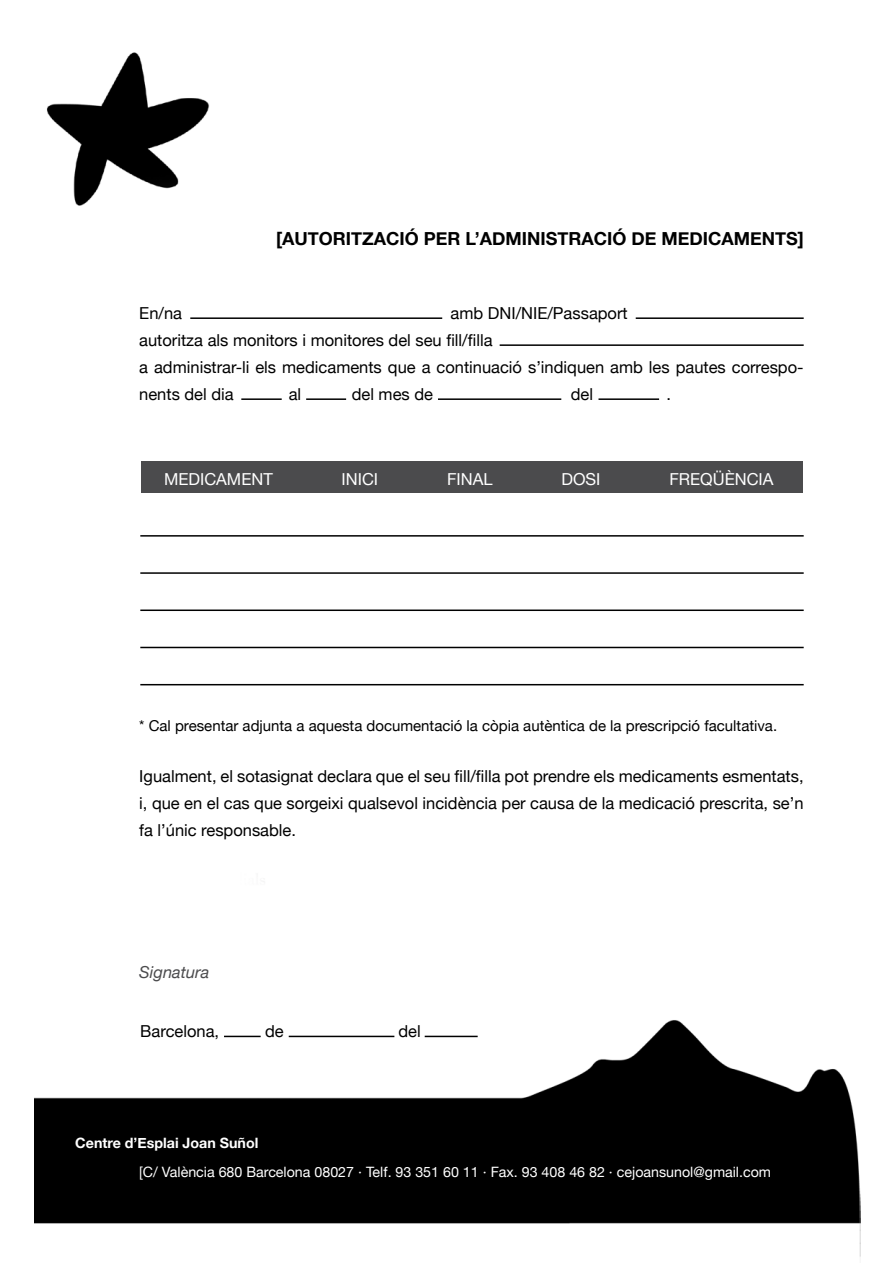
<style>
.page{position:relative;width:893px;height:1263px;background:#fff}
.page>*{position:absolute;margin:0;border:0;box-sizing:border-box;transform-origin:0 0}
.t1{font:700 18px "Helvetica Neue";color:#000}
.t2{font:16.5px/27px "Helvetica Neue";color:#000}
.t3{font:16.5px "Helvetica Neue";color:#fff}
.t4{font:italic 16.5px "Helvetica Neue";color:#4b4b4d}
.t5{font:15px "Helvetica Neue";color:#000}
.t6{font:14.25px "Helvetica Neue";color:#fff}
.t7{font:700 14.25px "Helvetica Neue";color:#fff}
</style>
<div class="page">
<img style="left:34px;top:317px;width:826px;height:939px">
<img style="left:46px;top:52px;width:163px;height:154px">
<hr style="left:190px;top:317px;width:252px;height:2px;background:#000">
<hr style="left:500px;top:344px;width:304px;height:2px;background:#000">
<div style="left:86px;top:986px;width:416px;height:66px;background:#fff"></div>
<hr style="left:224px;top:1036px;width:37px;height:1px;background:#000">
<hr style="left:289px;top:1036px;width:105px;height:1px;background:#000">
<hr style="left:425px;top:1036px;width:53px;height:1px;background:#000">
<hr style="left:636px;top:317px;width:168px;height:2px;background:#000">
<hr style="left:241px;top:398px;width:41px;height:2px;background:#000">
<hr style="left:306px;top:398px;width:40px;height:2px;background:#000">
<hr style="left:438px;top:398px;width:123px;height:2px;background:#000">
<hr style="left:598px;top:398px;width:61px;height:2px;background:#000">
<div style="left:141px;top:461px;width:662px;height:32px;background:#4b4b4d"></div>
<hr style="left:140px;top:535px;width:664px;height:2px;background:#000">
<hr style="left:140px;top:572px;width:664px;height:2px;background:#000">
<hr style="left:140px;top:609px;width:664px;height:2px;background:#000">
<hr style="left:140px;top:647px;width:664px;height:1px;background:#000">
<hr style="left:140px;top:684px;width:664px;height:1px;background:#000">
<p class="t1" style="left:276px;top:227px;width:529px">[AUTORITZACIÓ PER L’ADMINISTRACIÓ DE MEDICAMENTS]</p>
<p class="t2" style="left:139px;top:299px;width:666px;text-indent:311px">amb DNI/NIE/Passaport<br>autoritza als monitors i monitores del seu fill/filla<br>a administrar-li els medicaments que a continuació s’indiquen amb les pautes correspo&shy;nents del dia</p>
<p class="t2" style="left:139px;top:299px;width:44px">En/na</p>
<p class="t2" style="left:289px;top:380px;width:14px">al</p>
<p class="t2" style="left:352px;top:380px;width:83px">del mes de</p>
<p class="t2" style="left:571px;top:380px;width:24px">del</p>
<p class="t2" style="left:666px;top:380px;width:6px">.</p>
<p class="t3" style="left:164px;top:469px;width:110px">MEDICAMENT</p>
<p class="t3" style="left:342px;top:469px;width:38px">INICI</p>
<p class="t3" style="left:447px;top:469px;width:47px">FINAL</p>
<p class="t3" style="left:561px;top:469px;width:41px">DOSI</p>
<p class="t3" style="left:669px;top:469px;width:106px">FREQÜÈNCIA</p>
<p class="t5" style="left:139px;top:716px;width:639px">* Cal presentar adjunta a aquesta documentació la còpia autèntica de la prescripció facultativa.</p>
<p class="t2" style="left:139px;top:762px;width:666px;text-align:justify">Igualment, el sotasignat declara que el seu fill/filla pot prendre els medicaments esmentats, i, que en el cas que sorgeixi qualsevol incidència per causa de la medicació prescrita, se’n fa l’únic responsable.</p>
<p class="t4" style="left:139px;top:962px;width:71px">Signatura</p>
<p class="t2" style="left:140px;top:1017px;width:80px">Barcelona,</p>
<p class="t2" style="left:265px;top:1017px;width:20px">de</p>
<p class="t2" style="left:398px;top:1017px;width:24px">del</p>
<p class="t7" style="left:75px;top:1134px;width:185px">Centre d’Esplai Joan Suñol</p>
<p class="t6" style="left:139px;top:1163px;width:633px">[C/ València 680 Barcelona 08027 · Telf. 93 351 60 11 · Fax. 93 408 46 82 · cejoansunol@gmail.com</p>
</div>
